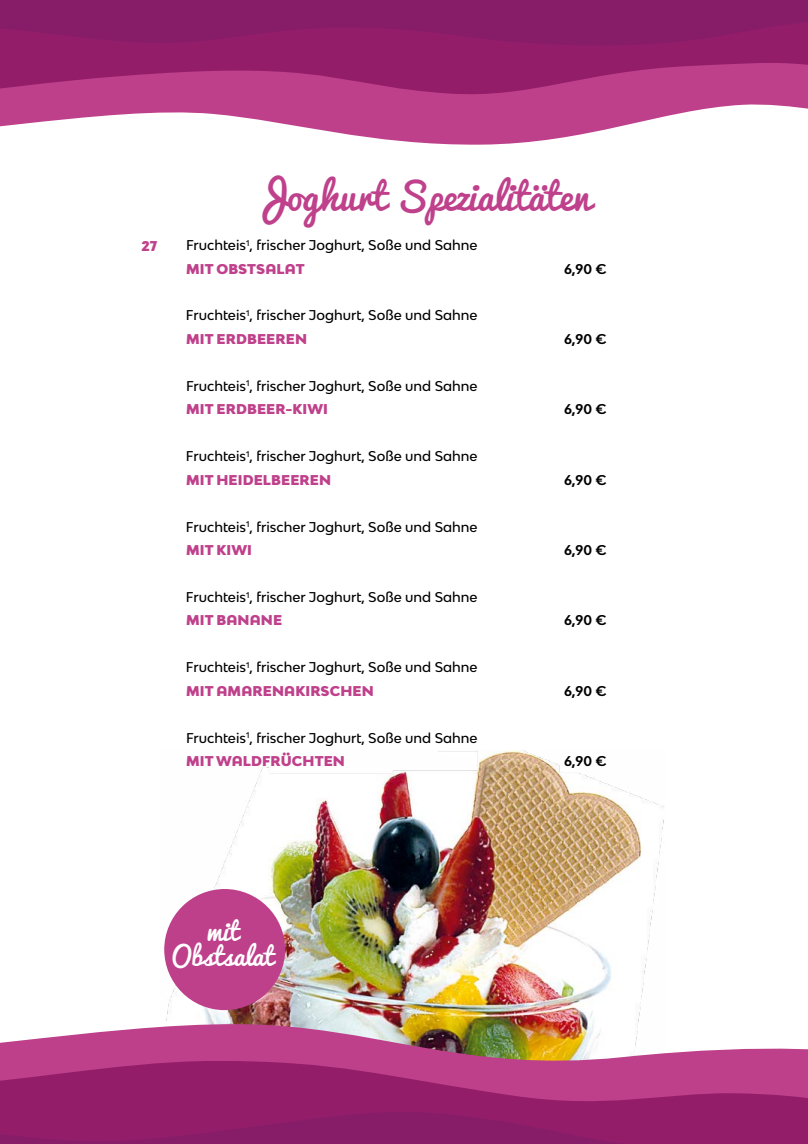
<style>
.page{position:relative;width:808px;height:1144px;background:#fff}
.page>*{position:absolute;margin:0;border:0;box-sizing:border-box;transform-origin:0 0}
.t1{font:36.9px "Pacifico";color:#bf408b}
.t2{font:25.2px/25.2px "Pacifico";color:#fff;text-align:center}
.t3{font:500 13.35px/23.4px "Bw Modelica SS01";color:#000}
.t4{font:700 13.35px "Bw Modelica SS01";color:#000}
.t5{font:900 13.35px "Bw Modelica SS01";color:#bf408b}
.s1{font-weight:900;color:#bf408b}
</style>
<div class="page">
<img style="left:164px;top:751px;width:500px;height:269px">
<div style="left:164px;top:889px;width:121px;height:121px;background:#be408b;border-radius:50%"></div>
<svg style="left:0;top:105px;width:808px;height:40px"></svg>
<svg style="left:0;top:62px;width:808px;height:43px;background:#ae337e"></svg>
<svg style="left:0;top:31px;width:808px;height:31px;background:#911d69"></svg>
<div style="left:0;top:0;width:808px;height:31px;background:#871d69"></div>
<img style="left:0;top:1020px;width:808px;height:40px">
<svg style="left:0;top:1060px;width:808px;height:44px;background:#a82d79"></svg>
<svg style="left:0;top:1104px;width:808px;height:40px;background:#8f1d69"></svg>
<p class="t5" style="left:141px;top:238px;width:18px">27</p>
<h1 class="t1" style="left:252px;top:164px;width:340px">Joghurt Spezialitäten</h1>
<p class="t3" style="left:186px;top:233px;width:293px">Fruchteis<sup>1</sup>, frischer Joghurt, Soße und Sahne<br><span class="s1">MIT OBSTSALAT</span></p>
<p class="t3" style="left:186px;top:303px;width:293px">Fruchteis<sup>1</sup>, frischer Joghurt, Soße und Sahne<br><span class="s1">MIT ERDBEEREN</span></p>
<p class="t3" style="left:186px;top:374px;width:293px">Fruchteis<sup>1</sup>, frischer Joghurt, Soße und Sahne<br><span class="s1">MIT ERDBEER-KIWI</span></p>
<p class="t3" style="left:186px;top:444px;width:293px">Fruchteis<sup>1</sup>, frischer Joghurt, Soße und Sahne<br><span class="s1">MIT HEIDELBEEREN</span></p>
<p class="t3" style="left:186px;top:515px;width:293px">Fruchteis<sup>1</sup>, frischer Joghurt, Soße und Sahne<br><span class="s1">MIT KIWI</span></p>
<p class="t3" style="left:186px;top:585px;width:293px">Fruchteis<sup>1</sup>, frischer Joghurt, Soße und Sahne<br><span class="s1">MIT BANANE</span></p>
<p class="t3" style="left:186px;top:655px;width:293px">Fruchteis<sup>1</sup>, frischer Joghurt, Soße und Sahne<br><span class="s1">MIT AMARENAKIRSCHEN</span></p>
<p class="t3" style="left:186px;top:726px;width:293px">Fruchteis<sup>1</sup>, frischer Joghurt, Soße und Sahne<br><span class="s1">MIT WALDFRÜCHTEN</span></p>
<p class="t4" style="left:564px;top:260px;width:44px">6,90 €</p>
<p class="t4" style="left:564px;top:330px;width:44px">6,90 €</p>
<p class="t4" style="left:564px;top:401px;width:44px">6,90 €</p>
<p class="t4" style="left:564px;top:471px;width:44px">6,90 €</p>
<p class="t4" style="left:564px;top:541px;width:44px">6,90 €</p>
<p class="t4" style="left:564px;top:612px;width:44px">6,90 €</p>
<p class="t4" style="left:564px;top:682px;width:44px">6,90 €</p>
<p class="t4" style="left:564px;top:752px;width:44px">6,90 €</p>
<h2 class="t2" style="left:172px;top:918px;width:104px">mit<br>Obstsalat</h2>
</div>
